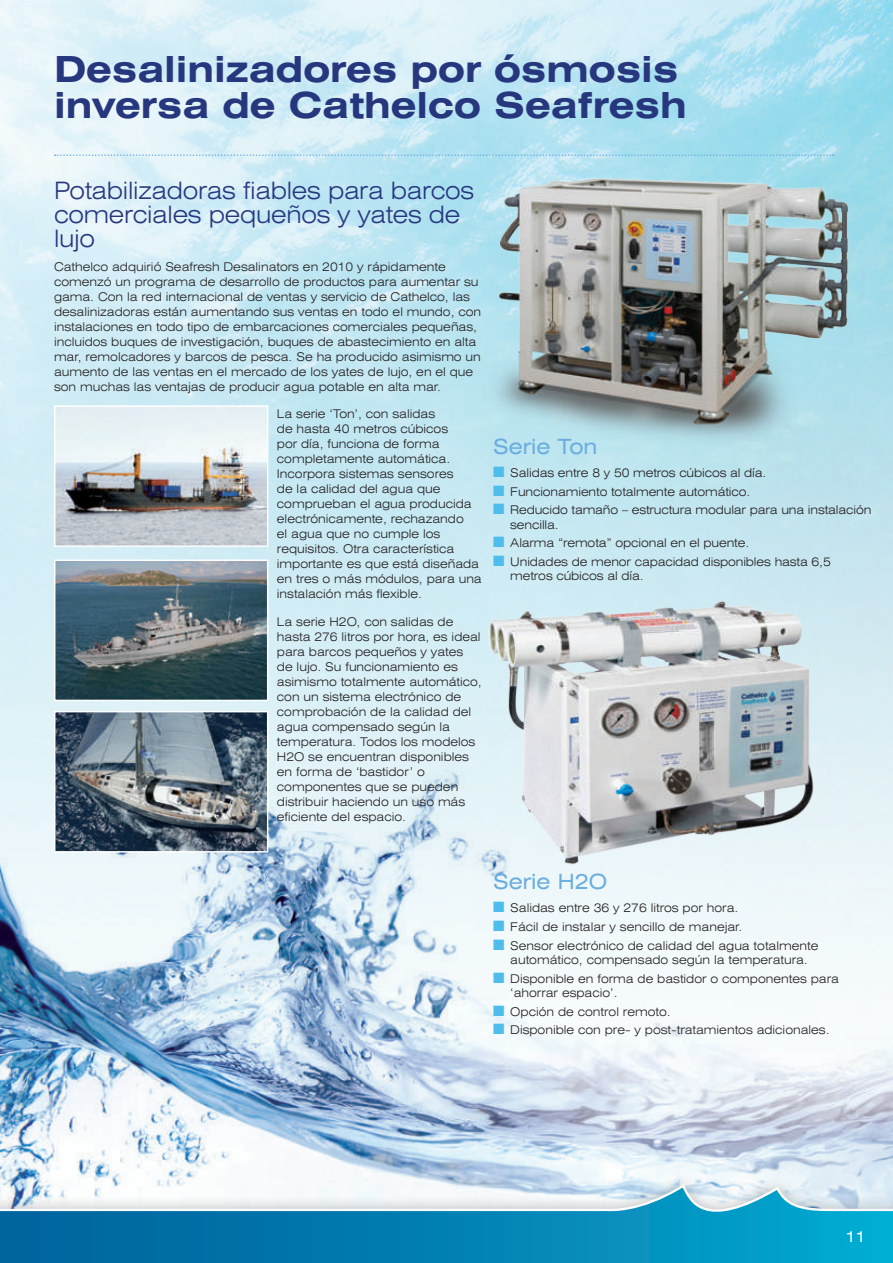
<style>
.page{position:relative;width:893px;height:1263px;background:#fff}
.page>*{position:absolute;margin:0;border:0;box-sizing:border-box;transform-origin:0 0}
.t1{font:700 expanded 36px/36px "Swiss 721 BT";color:#27377e}
.t2{font:300 expanded 24px/24px "Swiss 721 BT";letter-spacing:-.01em;color:#27377e}
.t3{font:expanded 21px "Swiss 721 BT";color:#6caddf}
.t4{font:expanded 15px "Swiss 721 BT";color:#fff}
.t5{font:300 expanded 12px/15px "Swiss 721 BT";color:#231f20}
.s1{color:#4fbdec}
</style>
<div class="page">
<img style="left:0;top:0;width:893px;height:712px">
<img style="left:0;top:712px;width:893px;height:460px">
<div style="left:0;top:1172px;width:893px;height:91px;background:#231f20;opacity:.3"></div>
<svg style="left:0;top:1182px;width:893px;height:81px"></svg>
<img style="left:476px;top:594px;width:363px;height:275px">
<img style="left:56px;top:407px;width:210px;height:138px">
<div style="left:54px;top:405px;width:214px;height:142px;border:1px solid #fff"></div>
<img style="left:56px;top:561px;width:210px;height:138px">
<div style="left:54px;top:559px;width:214px;height:142px;border:1px solid #fff"></div>
<img style="left:56px;top:713px;width:210px;height:137px">
<div style="left:54px;top:711px;width:214px;height:141px;border:1px solid #fff"></div>
<svg style="left:55px;top:154px;width:779px;height:2px;background:#a8d7ed"></svg>
<img style="left:473px;top:169px;width:383px;height:276px">
<h1 class="t1" style="left:54px;top:51px;width:634px">Desalinizadores por ósmosis inversa de Cathelco Seafresh</h1>
<h2 class="t2" style="left:54px;top:178px;width:422px">Potabilizadoras fiables para barcos comerciales pequeños y yates de lujo</h2>
<p class="t5" style="left:54px;top:259px;width:429px">Cathelco adquirió Seafresh Desalinators en 2010 y rápidamente comenzó un programa de desarrollo de productos para aumentar su gama. Con la red internacional de ventas y servicio de Cathelco, las desalinizadoras están aumentando sus ventas en todo el mundo, con instalaciones en todo tipo de embarcaciones comerciales pequeñas, incluidos buques de investigación, buques de abastecimiento en alta mar, remolcadores y barcos de pesca. Se ha producido asimismo un aumento de las ventas en el mercado de los yates de lujo, en el que son muchas las ventajas de producir agua potable en alta mar.</p>
<p class="t5" style="left:277px;top:407px;width:206px">La serie ‘Ton’, con salidas<br>de hasta 40 metros cúbicos<br>por día, funciona de forma completamente automática.<br>Incorpora sistemas sensores<br>de la calidad del agua que comprueban el agua producida electrónicamente, rechazando<br>el agua que no cumple los requisitos. Otra característica importante es que está diseñada en tres o más módulos, para una instalación más flexible.</p>
<p class="t5" style="left:277px;top:614px;width:206px">La serie H2O, con salidas de hasta 276 litros por hora, es ideal para barcos pequeños y yates de lujo. Su funcionamiento es asimismo totalmente automático, con un sistema electrónico de comprobación de la calidad del agua compensado según la temperatura. Todos los modelos<br>H2O se encuentran disponibles en forma de ‘bastidor’ o componentes que se pueden distribuir haciendo un uso más eficiente del espacio.</p>
<h3 class="t3" style="left:493px;top:434px;width:106px">Serie Ton</h3>
<p class="t5" style="left:493px;top:465px;width:275px"><span class="s1">■</span> Salidas entre 8 y 50 metros cúbicos al día.</p>
<p class="t5" style="left:493px;top:484px;width:259px"><span class="s1">■</span> Funcionamiento totalmente automático.</p>
<p class="t5" style="left:510px;top:503px;width:363px;line-height:14.4px;text-indent:-17px"><span class="s1">■</span> Reducido tamaño – estructura modular para una instalación sencilla.</p>
<p class="t5" style="left:493px;top:535px;width:257px"><span class="s1">■</span> Alarma “remota” opcional en el puente.</p>
<p class="t5" style="left:510px;top:554px;width:322px;line-height:14.4px;text-indent:-17px"><span class="s1">■</span> Unidades de menor capacidad disponibles hasta 6,5 metros cúbicos al día.</p>
<h3 class="t3" style="left:493px;top:869px;width:115px">Serie H2O</h3>
<p class="t5" style="left:493px;top:900px;width:247px"><span class="s1">■</span> Salidas entre 36 y 276 litros por hora.</p>
<p class="t5" style="left:493px;top:919px;width:251px"><span class="s1">■</span> Fácil de instalar y sencillo de manejar.</p>
<p class="t5" style="left:493px;top:938px;width:327px;line-height:14.4px;text-align:center"><span class="s1">■</span> Sensor electrónico de calidad del agua totalmente automático, compensado según la temperatura.</p>
<p class="t5" style="left:510px;top:971px;width:330px;line-height:14.4px;text-indent:-17px"><span class="s1">■</span> Disponible en forma de bastidor o componentes para ‘ahorrar espacio’.</p>
<p class="t5" style="left:493px;top:1004px;width:179px"><span class="s1">■</span> Opción de control remoto.</p>
<p class="t5" style="left:493px;top:1022px;width:338px"><span class="s1">■</span> Disponible con pre- y post-tratamientos adicionales.</p>
<p class="t4" style="left:846px;top:1227px;width:22px">11</p>
</div>
